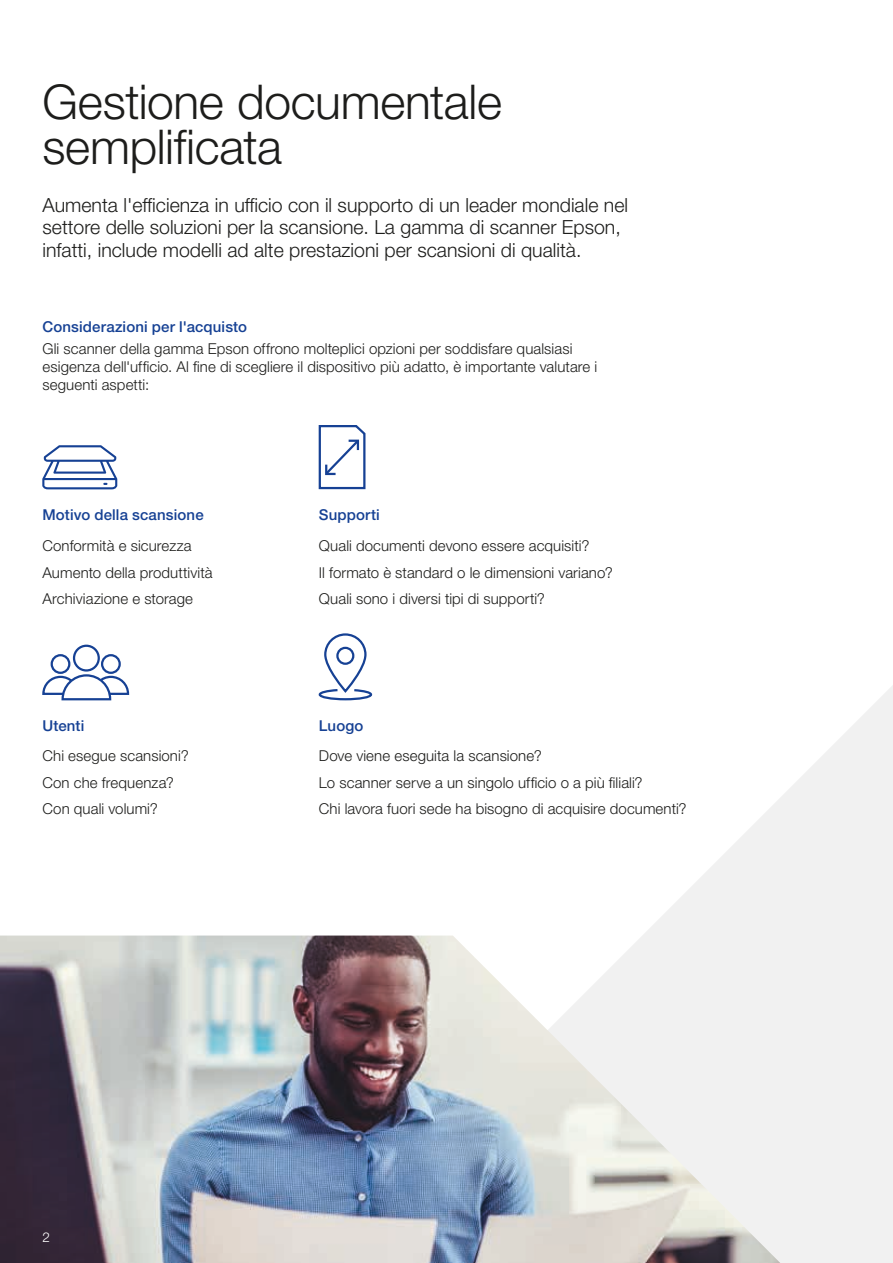
<style>
.page{position:relative;width:893px;height:1263px;background:#fff}
.page>*{position:absolute;margin:0;border:0;box-sizing:border-box;transform-origin:0 0}
.t1{font:300 48px/45px "Helvetica Neue LT Pro";letter-spacing:-.005em;color:#1d1d1b}
.t2{font:300 19.5px/22.5px "Helvetica Neue LT Pro";color:#1d1d1b}
.t3{font:300 15px/26.5px "Helvetica Neue LT Pro";letter-spacing:.005em;color:#1d1d1b}
.t4{font:500 15px "Helvetica Neue LT Pro";letter-spacing:.01em;color:#164194}
.t5{font:300 13.5px "Helvetica Neue LT Pro";color:#fff}
</style>
<div class="page">
<svg style="left:339px;top:685px;width:554px;height:578px"></svg>
<svg style="left:318px;top:425px;width:48px;height:65px"></svg>
<div style="left:101px;top:654px;width:20px;height:20px;border:2px solid #164194;border-radius:50%"></div>
<div style="left:51px;top:654px;width:19px;height:20px;border:2px solid #164194;border-radius:50%"></div>
<div style="left:73px;top:645px;width:27px;height:27px;border:2px solid #164194;border-radius:50%"></div>
<svg style="left:42px;top:673px;width:88px;height:28px"></svg>
<div style="left:324px;top:633px;width:43px;height:59px;border:2px solid #164194;border-radius:20px"></div>
<div style="left:336px;top:647px;width:18px;height:18px;border:2px solid #164194;border-radius:50%"></div>
<svg style="left:318px;top:688px;width:55px;height:13px"></svg>
<img style="left:0;top:935px;width:780px;height:328px">
<svg style="left:42px;top:445px;width:75px;height:44px"></svg>
<h1 class="t1" style="left:43px;top:79px;width:461px">Gestione documentale semplificata</h1>
<h2 class="t2" style="left:43px;top:193px;width:587px">Aumenta l'efficienza in ufficio con il supporto di un leader mondiale nel settore delle soluzioni per la scansione. La gamma di scanner Epson, infatti, include modelli ad alte prestazioni per scansioni di qualità.</h2>
<p class="t4" style="left:43px;top:317px;width:206px">Considerazioni per l'acquisto</p>
<p class="t3" style="left:43px;top:339px;width:556px;line-height:18px">Gli scanner della gamma Epson offrono molteplici opzioni per soddisfare qualsiasi esigenza dell'ufficio. Al fine di scegliere il dispositivo più adatto, è importante valutare i seguenti aspetti:</p>
<p class="t4" style="left:43px;top:506px;width:163px">Motivo della scansione</p>
<p class="t3" style="left:43px;top:532px;width:172px">Conformità e sicurezza<br>Aumento della produttività<br>Archiviazione e storage</p>
<p class="t4" style="left:43px;top:716px;width:43px">Utenti</p>
<p class="t3" style="left:43px;top:742px;width:148px">Chi esegue scansioni?<br>Con che frequenza?<br>Con quali volumi?</p>
<p class="t4" style="left:319px;top:506px;width:62px">Supporti</p>
<p class="t3" style="left:319px;top:532px;width:295px">Quali documenti devono essere acquisiti?<br>Il formato è standard o le dimensioni variano?<br>Quali sono i diversi tipi di supporti?</p>
<p class="t4" style="left:319px;top:716px;width:46px">Luogo</p>
<p class="t3" style="left:319px;top:742px;width:369px">Dove viene eseguita la scansione?<br>Lo scanner serve a un singolo ufficio o a più filiali?<br>Chi lavora fuori sede ha bisogno di acquisire documenti?</p>
<p class="t5" style="left:43px;top:1229px;width:9px">2</p>
</div>
